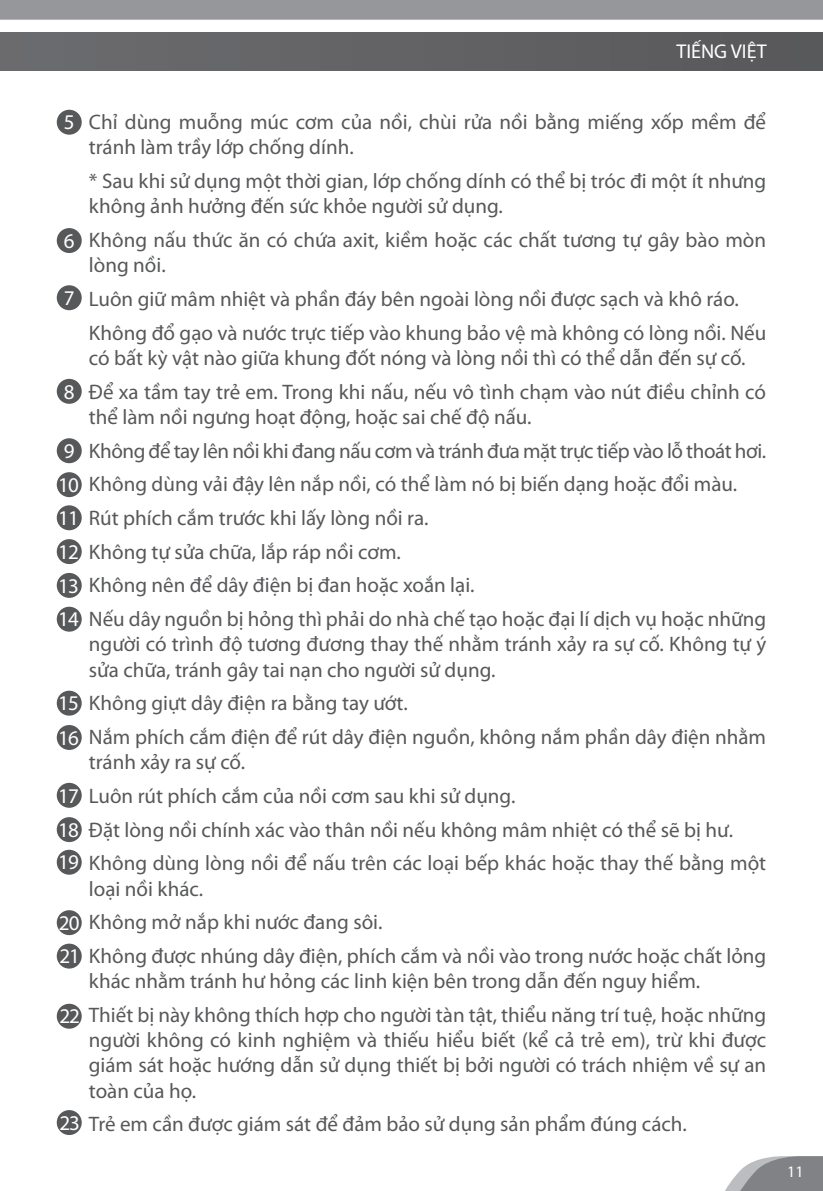
<style>
.page{position:relative;width:823px;height:1191px;background:#fff}
.page>*{position:absolute;margin:0;border:0;box-sizing:border-box;transform-origin:0 0}
.t1{font:21px/33.8px "Myriad Pro";color:#57585a}
.t2{font:21px/33.6px "Myriad Pro";letter-spacing:-.04em;color:#fff}
.t3{font:20px "Myriad Pro";color:#fff}
.t4{font:16px "Myriad Pro";color:#fff}
.s1{color:#fff}
</style>
<div class="page">
<div style="left:57px;top:110px;width:25px;height:25px;background:#57585a;border-radius:50%"></div>
<div style="left:57px;top:228px;width:25px;height:25px;background:#57585a;border-radius:50%"></div>
<div style="left:57px;top:285px;width:25px;height:25px;background:#57585a;border-radius:50%"></div>
<div style="left:57px;top:379px;width:25px;height:25px;background:#57585a;border-radius:50%"></div>
<div style="left:57px;top:438px;width:25px;height:25px;background:#57585a;border-radius:50%"></div>
<div style="left:57px;top:472px;width:25px;height:25px;background:#57585a;border-radius:50%"></div>
<div style="left:57px;top:505px;width:25px;height:25px;background:#57585a;border-radius:50%"></div>
<div style="left:57px;top:539px;width:25px;height:25px;background:#57585a;border-radius:50%"></div>
<div style="left:57px;top:573px;width:25px;height:25px;background:#57585a;border-radius:50%"></div>
<div style="left:57px;top:607px;width:25px;height:24px;background:#57585a;border-radius:50%"></div>
<div style="left:57px;top:690px;width:25px;height:25px;background:#57585a;border-radius:50%"></div>
<div style="left:57px;top:725px;width:25px;height:25px;background:#57585a;border-radius:50%"></div>
<div style="left:57px;top:783px;width:25px;height:24px;background:#57585a;border-radius:50%"></div>
<div style="left:57px;top:849px;width:25px;height:25px;background:#57585a;border-radius:50%"></div>
<div style="left:57px;top:910px;width:25px;height:25px;background:#57585a;border-radius:50%"></div>
<div style="left:57px;top:943px;width:25px;height:25px;background:#57585a;border-radius:50%"></div>
<div style="left:57px;top:1003px;width:25px;height:25px;background:#57585a;border-radius:50%"></div>
<div style="left:57px;top:1110px;width:25px;height:25px;background:#57585a;border-radius:50%"></div>
<div style="left:57px;top:817px;width:25px;height:25px;background:#57585a;border-radius:50%"></div>
<svg style="left:0;top:0;width:822px;height:33px;fill:#95979a"></svg>
<div style="left:0;top:33px;width:822px;height:37px;background:#636366"></div>
<svg style="left:725px;top:1156px;width:97px;height:35px"></svg>
<p class="t3" style="left:676px;top:39px;width:92px">TIẾNG VIỆT</p>
<p class="t2" style="left:64px;top:105px;width:12px">5</p>
<p class="t2" style="left:64px;top:224px;width:12px">6</p>
<p class="t2" style="left:64px;top:281px;width:12px">7</p>
<p class="t2" style="left:64px;top:374px;width:12px">8</p>
<p class="t2" style="left:58px;top:434px;width:22px">9<br>10<br>11<br>12<br>13<br>14</p>
<p class="t2" style="left:58px;top:686px;width:22px;line-height:34.2px">15<br>16</p>
<p class="t2" style="left:58px;top:778px;width:22px">17</p>
<p class="t2" style="left:58px;top:812px;width:22px">18</p>
<p class="t2" style="left:58px;top:845px;width:22px">19</p>
<p class="t1" style="left:89px;top:109px;width:678px;line-height:25.2px">Chỉ dùng muỗng múc cơm của nồi, chùi rửa nồi bằng miếng xốp mềm để tránh làm trầy lớp chống dính.</p>
<p class="t1" style="left:89px;top:168px;width:678px;line-height:25.2px">* Sau khi sử dụng một thời gian, lớp chống dính có thể bị tróc đi một ít nhưng không ảnh hưởng đến sức khỏe người sử dụng.</p>
<p class="t1" style="left:89px;top:227px;width:678px;line-height:25.2px">Không nấu thức ăn có chứa axit, kiềm hoặc các chất tương tự gây bào mòn lòng nồi.</p>
<p class="t1" style="left:89px;top:282px;width:678px">Luôn giữ mâm nhiệt và phần đáy bên ngoài lòng nồi được sạch và khô ráo.<br>Không đổ gạo và nước trực tiếp vào khung bảo vệ mà không có lòng nồi. Nếu</p>
<p class="t1" style="left:89px;top:340px;width:678px">có bất kỳ vật nào giữa khung đốt nóng và lòng nồi thì có thể dẫn đến sự cố.<br>Để xa tầm tay trẻ em. Trong khi nấu, nếu vô tình chạm vào nút điều chỉnh có</p>
<p class="t1" style="left:89px;top:399px;width:678px">thể làm nồi ngưng hoạt động, hoặc sai chế độ nấu.<br>Không để tay lên nồi khi đang nấu cơm và tránh đưa mặt trực tiếp vào lỗ thoát hơi.<br>Không dùng vải đậy lên nắp nồi, có thể làm nó bị biến dạng hoặc đổi màu.<br>Rút phích cắm trước khi lấy lòng nồi ra.<br>Không tự sửa chữa, lắp ráp nồi cơm.<br>Không nên để dây điện bị đan hoặc xoắn lại.<br>Nếu dây nguồn bị hỏng thì phải do nhà chế tạo hoặc đại lí dịch vụ hoặc những</p>
<p class="t1" style="left:89px;top:631px;width:678px;line-height:25.2px">người có trình độ tương đương thay thế nhằm tránh xảy ra sự cố. Không tự ý sửa chữa, tránh gây tai nạn cho người sử dụng.</p>
<p class="t1" style="left:89px;top:686px;width:678px">Không giựt dây điện ra bằng tay ướt.<br>Nắm phích cắm điện để rút dây điện nguồn, không nắm phần dây điện nhằm</p>
<p class="t1" style="left:89px;top:745px;width:678px">tránh xảy ra sự cố.<br>Luôn rút phích cắm của nồi cơm sau khi sử dụng.<br>Đặt lòng nồi chính xác vào thân nồi nếu không mâm nhiệt có thể sẽ bị hư.<br>Không dùng lòng nồi để nấu trên các loại bếp khác hoặc thay thế bằng một</p>
<p class="t1" style="left:89px;top:871px;width:116px">loại nồi khác.</p>
<p class="t1" style="left:59px;top:905px;width:708px"><span class="s1">20</span> Không mở nắp khi nước đang sôi.<br><span class="s1">21</span> Không được nhúng dây điện, phích cắm và nồi vào trong nước hoặc chất lỏng</p>
<p class="t1" style="left:59px;top:997px;width:707px"><span class="s1">22</span> Thiết bị này không thích hợp cho người tàn tật, thiểu năng trí tuệ, hoặc những</p>
<p class="t1" style="left:89px;top:964px;width:612px">khác nhằm tránh hư hỏng các linh kiện bên trong dẫn đến nguy hiểm.</p>
<p class="t1" style="left:89px;top:1027px;width:678px;line-height:25.2px;text-align:justify">người không có kinh nghiệm và thiếu hiểu biết (kể cả trẻ em), trừ khi được giám sát hoặc hướng dẫn sử dụng thiết bị bởi người có trách nhiệm về sự an toàn của họ.</p>
<p class="t1" style="left:59px;top:1107px;width:628px"><span class="s1">23</span> Trẻ em cần được giám sát để đảm bảo sử dụng sản phẩm đúng cách.</p>
<p class="t4" style="left:786px;top:1162px;width:18px">11</p>
</div>
